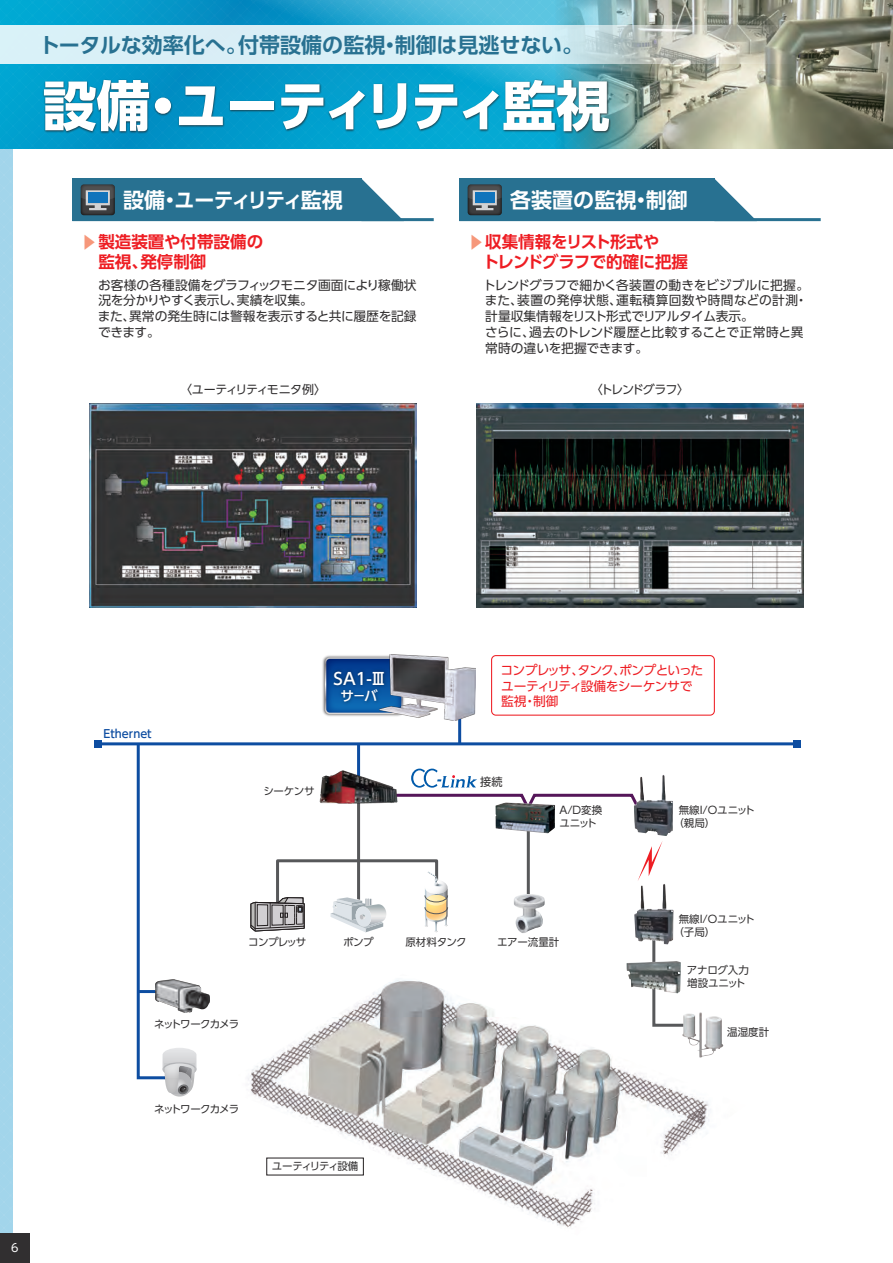
<style>
.page{position:relative;width:893px;height:1263px;background:#fff}
.page>*{position:absolute;margin:0;border:0;box-sizing:border-box;transform-origin:0 0}
.t1{font:700 54px "UD Shin Go Pro";letter-spacing:-.1em;color:#fff}
.t2{font:700 21px "UD Shin Go Pro De";color:#287191}
.t3{font:700 21px "UD Shin Go Pro De";letter-spacing:-.105em;color:#fff}
.t4{font:700 21px "UD Shin Go Pro De";color:#fff}
.t5{font:700 16.5px/19.5px "UD Shin Go Pro De";letter-spacing:-.005em;color:#ee1d23}
.t6{font:500 16.5px "UD Shin Go Pro";color:#fff}
.t7{font:700 16.5px "UD Shin Go Pro De";color:#f6977a}
.t8{font:500 13.5px "UD Shin Go Pro";color:#fff}
.t9{font:12.75px/15.8px "UD Shin Go Pro";letter-spacing:-.015em;color:#312f30}
.t10{font:12.75px/15.8px "UD Shin Go Pro";letter-spacing:-.06em;color:#ee1d23}
.t11{font:12px "UD Shin Go Pro";letter-spacing:-.085em;color:#312f30}
.t12{font:500 11.25px "UD Shin Go Pro";color:#0d4da1}
.t13{font:11.25px "UD Shin Go Pro";color:#312f30}
.t14{font:11.25px "UD Shin Go Pro";color:#fff}
.t15{font:10.5px/12.8px "UD Shin Go Pro";letter-spacing:-.04em;color:#312f30}
.t16{font:10.5px/12.8px "UD Shin Go Pro";letter-spacing:-.005em;color:#312f30}
.t17{font:10.5px "UD Shin Go Pro";letter-spacing:-.095em;color:#312f30}
.t18{font:10.5px/12.8px "UD Shin Go Pro";letter-spacing:-.02em;color:#312f30}
.t19{font:10.5px "UD Shin Go Pro";letter-spacing:-.115em;color:#312f30}
</style>
<div class="page">
<div style="left:0;top:0;width:13px;height:1263px;background:#a2d5eb"></div>
<svg style="left:0;top:0;width:553px;height:149px;background:#13a3cf"></svg>
<img style="left:553px;top:0;width:340px;height:149px">
<hr style="left:72px;top:218px;width:362px;height:3px;background:#287191">
<div style="left:72px;top:179px;width:289px;height:42px;background:#287191"></div>
<svg style="left:81px;top:185px;width:34px;height:30px"></svg>
<svg style="left:81px;top:185px;width:34px;height:25px"></svg>
<div style="left:88px;top:193px;width:19px;height:10px;background:#1074bc"></div>
<svg style="left:361px;top:179px;width:43px;height:40px"></svg>
<hr style="left:459px;top:218px;width:362px;height:3px;background:#287191">
<div style="left:459px;top:179px;width:255px;height:42px;background:#287191"></div>
<svg style="left:468px;top:185px;width:34px;height:30px"></svg>
<svg style="left:468px;top:185px;width:34px;height:25px"></svg>
<div style="left:475px;top:193px;width:19px;height:10px;background:#1074bc"></div>
<svg style="left:714px;top:179px;width:43px;height:40px"></svg>
<img style="left:89px;top:404px;width:328px;height:204px">
<img style="left:476px;top:404px;width:328px;height:204px">
<img style="left:248px;top:980px;width:476px;height:248px">
<hr style="left:95px;top:742px;width:703px;height:3px;background:#0d4da1">
<hr style="left:458px;top:697px;width:3px;height:47px;background:#0d4da1">
<div style="left:793px;top:740px;width:8px;height:7px;background:#0d4da1"></div>
<div style="left:95px;top:740px;width:7px;height:7px;background:#0d4da1"></div>
<hr style="left:357px;top:744px;width:3px;height:34px;background:#0d4da1">
<div style="left:267px;top:1158px;width:96px;height:17px;background:#fff"></div>
<hr style="left:357px;top:793px;width:3px;height:109px;background:#57585a">
<svg style="left:651px;top:928px;width:44px;height:100px"></svg>
<img style="left:626px;top:961px;width:55px;height:32px">
<img style="left:634px;top:775px;width:39px;height:61px">
<img style="left:683px;top:1013px;width:16px;height:27px">
<hr style="left:527px;top:822px;width:3px;height:79px;background:#57585a">
<img style="left:496px;top:820px;width:59px;height:13px">
<img style="left:514px;top:894px;width:31px;height:39px">
<svg style="left:638px;top:841px;width:25px;height:39px"></svg>
<img style="left:634px;top:884px;width:30px;height:57px">
<img style="left:322px;top:655px;width:57px;height:62px">
<svg style="left:328px;top:660px;width:51px;height:5px"></svg>
<div style="left:325px;top:657px;width:78px;height:57px;border:2px solid #fff;border-radius:4px"></div>
<img style="left:328px;top:665px;width:51px;height:47px">
<img style="left:379px;top:654px;width:97px;height:66px">
<div style="left:491px;top:655px;width:224px;height:61px;border:1px solid #ee1d23;border-radius:4px"></div>
<img style="left:320px;top:770px;width:49px;height:35px">
<img style="left:196px;top:984px;width:14px;height:26px">
<div style="left:167px;top:1072px;width:25px;height:24px;background:#bebfc1;border-radius:12px"></div>
<svg style="left:135px;top:742px;width:61px;height:353px"></svg>
<svg style="left:250px;top:858px;width:198px;height:75px"></svg>
<svg style="left:369px;top:769px;width:277px;height:51px"></svg>
<svg style="left:0;top:26px;width:795px;height:38px;background:#d2e3e6"></svg>
<div style="left:42px;top:79px;width:569px;height:55px;background:#231f20;opacity:.75"></div>
<div style="left:0;top:1233px;width:30px;height:30px;background:#312f30"></div>
<h2 class="t2" style="left:39px;top:28px;width:545px">トータルな効率化へ。付帯設備の監視・制御は見逃せない。</h2>
<h1 class="t1" style="left:43px;top:62px;width:569px">設備・ユーティリティ監視</h1>
<h2 class="t3" style="left:123px;top:183px;width:221px">設備・ユーティリティ監視</h2>
<p class="t7" style="left:102px;top:234px;width:18px;rotate:90deg">▲</p>
<p class="t5" style="left:98px;top:232px;width:166px">製造装置や付帯設備の監視、発停制御</p>
<p class="t9" style="left:98px;top:276px;width:320px">お客様の各種設備をグラフィックモニタ画面により稼働状況を分かりやすく表示し、実績を収集。<br>また、異常の発生時には警報を表示すると共に履歴を記録できます。</p>
<h2 class="t4" style="left:510px;top:183px;width:179px">各装置の監視・制御</h2>
<p class="t7" style="left:489px;top:234px;width:18px;rotate:90deg">▲</p>
<p class="t5" style="left:483px;top:232px;width:207px">収集情報をリスト形式や<br>トレンドグラフで的確に把握</p>
<p class="t9" style="left:483px;top:276px;width:328px">トレンドグラフで細かく各装置の動きをビジブルに把握。また、装置の発停状態、運転積算回数や時間などの計測・計量収集情報をリスト形式でリアルタイム表示。<br>さらに、過去のトレンド履歴と比較することで正常時と異常時の違いを把握できます。</p>
<p class="t11" style="left:180px;top:380px;width:147px">〈ユーティリティモニタ例〉</p>
<p class="t11" style="left:591px;top:380px;width:100px">〈トレンドグラフ〉</p>
<p class="t14" style="left:11px;top:1239px;width:9px">6</p>
<p class="t12" style="left:104px;top:724px;width:50px">Ethernet</p>
<p class="t6" style="left:334px;top:665px;width:55px">SA1-Ⅲ</p>
<p class="t8" style="left:340px;top:685px;width:39px">サ－バ</p>
<p class="t15" style="left:263px;top:784px;width:53px">シーケンサ</p>
<p class="t10" style="left:501px;top:662px;width:204px">コンプレッサ、タンク、ポンプといったユーティリティ設備をシーケンサで監視・制御</p>
<p class="t13" style="left:480px;top:773px;width:24px">接続</p>
<p class="t15" style="left:559px;top:804px;width:44px">A/D変換ユニット</p>
<p class="t16" style="left:673px;top:804px;width:83px;text-indent:5px">無線I/Oユニット（親局）</p>
<p class="t15" style="left:248px;top:935px;width:60px">コンプレッサ</p>
<p class="t15" style="left:343px;top:935px;width:32px">ポンプ</p>
<p class="t15" style="left:405px;top:935px;width:63px">原材料タンク</p>
<p class="t17" style="left:154px;top:1016px;width:87px">ネットワークカメラ</p>
<p class="t17" style="left:154px;top:1100px;width:87px">ネットワークカメラ</p>
<p class="t19" style="left:272px;top:1158px;width:88px">ユーティリティ設備</p>
<p class="t15" style="left:497px;top:935px;width:64px">エアー流量計</p>
<p class="t16" style="left:673px;top:912px;width:83px;text-indent:5px">無線I/Oユニット（子局）</p>
<p class="t18" style="left:687px;top:963px;width:63px">アナログ入力増設ユニット</p>
<p class="t15" style="left:727px;top:1025px;width:43px">温湿度計</p>
</div>
